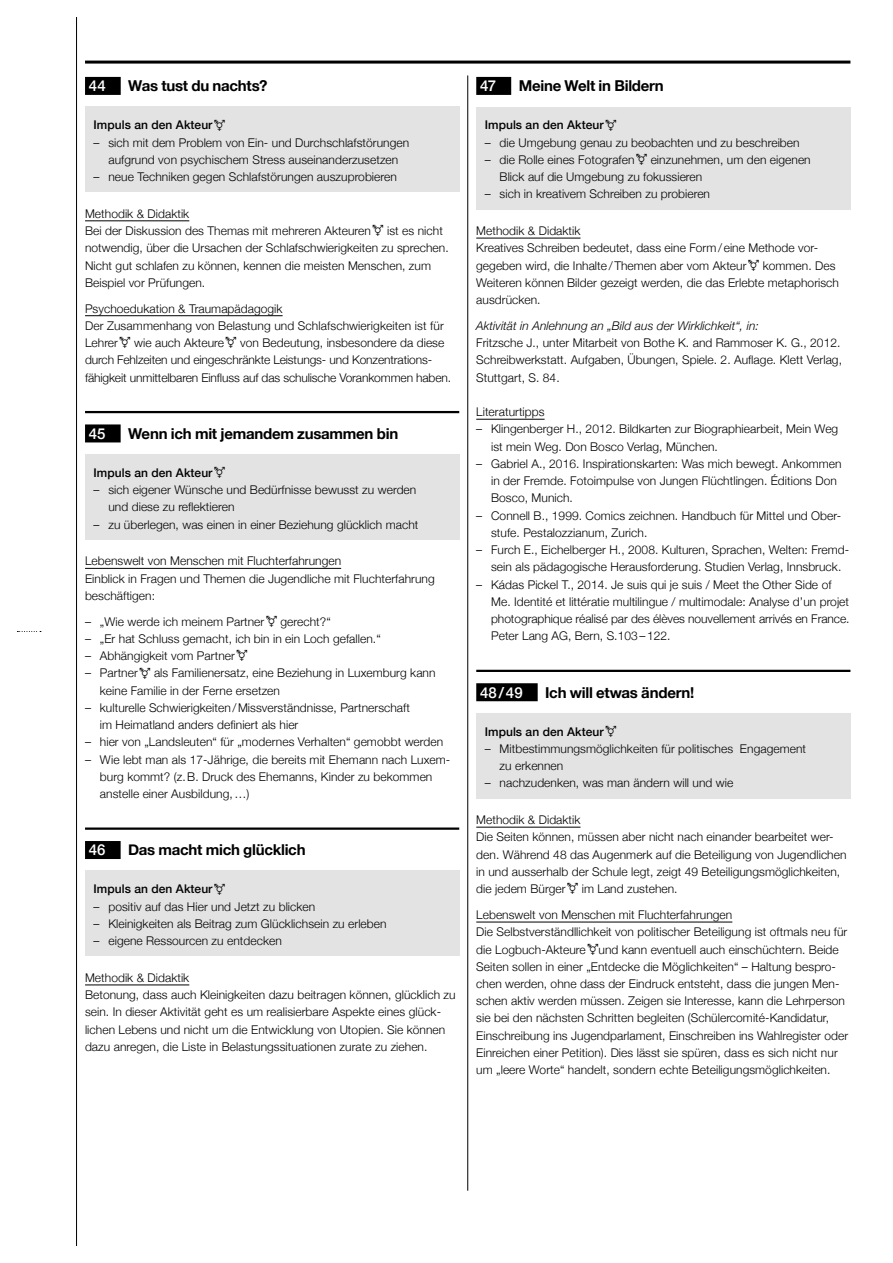
<style>
.page{position:relative;width:893px;height:1263px;background:#fff}
.page>*{position:absolute;margin:0;border:0;box-sizing:border-box;transform-origin:0 0}
.t1{font:700 15px "Helvetica Neue";letter-spacing:-.015em;color:#000}
.t2{font:500 15px "Helvetica Neue";letter-spacing:.01em;color:#fff}
.t3{font:300 12px/17.2px "Helvetica Neue";letter-spacing:.005em;color:#000}
.t4{font:500 12px "Helvetica Neue";letter-spacing:.005em;color:#000}
.t5{font:italic 300 12px "Helvetica Neue";letter-spacing:.005em;color:#000}
</style>
<div class="page">
<hr style="left:76px;top:17px;width:1px;height:1229px;background:#000">
<svg style="left:17px;top:631px;width:24px;height:1px"></svg>
<hr style="left:467px;top:75px;width:1px;height:1116px;background:#000">
<hr style="left:85px;top:61px;width:765px;height:3px;background:#000">
<div style="left:85px;top:77px;width:36px;height:18px;background:#000"></div>
<hr style="left:85px;top:221px;width:104px;height:1px;background:#000">
<hr style="left:85px;top:315px;width:198px;height:1px;background:#000">
<hr style="left:85px;top:411px;width:374px;height:2px;background:#000">
<div style="left:85px;top:424px;width:36px;height:18px;background:#000"></div>
<hr style="left:85px;top:568px;width:256px;height:1px;background:#000">
<hr style="left:85px;top:827px;width:374px;height:3px;background:#000">
<div style="left:85px;top:841px;width:36px;height:18px;background:#000"></div>
<hr style="left:85px;top:985px;width:104px;height:1px;background:#000">
<div style="left:85px;top:107px;width:374px;height:85px;background:#e3e3e3"></div>
<div style="left:85px;top:454px;width:374px;height:85px;background:#e3e3e3"></div>
<div style="left:85px;top:871px;width:374px;height:85px;background:#e3e3e3"></div>
<div style="left:476px;top:77px;width:35px;height:18px;background:#000"></div>
<hr style="left:476px;top:238px;width:104px;height:1px;background:#000">
<hr style="left:476px;top:419px;width:69px;height:1px;background:#000">
<hr style="left:476px;top:670px;width:374px;height:2px;background:#000">
<div style="left:476px;top:683px;width:62px;height:18px;background:#000"></div>
<hr style="left:476px;top:827px;width:104px;height:1px;background:#000">
<hr style="left:476px;top:922px;width:256px;height:1px;background:#000">
<div style="left:476px;top:107px;width:374px;height:102px;background:#e3e3e3"></div>
<div style="left:476px;top:713px;width:374px;height:85px;background:#e3e3e3"></div>
<p class="t2" style="left:89px;top:74px;width:18px">44</p>
<p class="t1" style="left:128px;top:74px;width:141px">Was tust du nachts?</p>
<p class="t4" style="left:94px;top:115px;width:133px">Impuls an den Akteur⚧</p>
<p class="t3" style="left:94px;top:133px;width:317px;text-align:center">– sich mit dem Problem von Ein- und Durchschlafstörungen -aufgrund von psychischem Stress auseinanderzusetzen</p>
<p class="t3" style="left:94px;top:167px;width:305px">– neue Techniken gegen Schlafstörungen auszuprobieren</p>
<p class="t3" style="left:85px;top:204px;width:365px">Methodik &amp; Didaktik<br>Bei der Diskussion des Themas mit mehreren Akteuren⚧ ist es nicht -notwendig, über die Ursachen der Schlafschwierigkeiten zu sprechen.<br>Nicht gut schlafen zu können, kennen die meisten Menschen, zum -Beispiel vor Prüfungen.</p>
<p class="t3" style="left:85px;top:299px;width:368px">Psychoedukation &amp; Traumapädagogik<br>Der Zusammenhang von Belastung und Schlafschwierigkeiten ist für Lehrer⚧ wie auch Akteure⚧ von Bedeutung, insbesondere da diese durch Fehlzeiten und eingeschränkte Leistungs- und Konzentrations&shy;fähigkeit unmittelbaren Einfluss auf das schulische Vorankommen haben.</p>
<p class="t2" style="left:89px;top:421px;width:18px">45</p>
<p class="t1" style="left:128px;top:422px;width:272px">Wenn ich mit jemandem zusammen bin</p>
<p class="t4" style="left:94px;top:463px;width:133px">Impuls an den Akteur⚧</p>
<p class="t3" style="left:108px;top:480px;width:309px;text-indent:-15px">– sich eigener Wünsche und Bedürfnisse bewusst zu werden und diese zu reflektieren</p>
<p class="t3" style="left:94px;top:515px;width:326px">– zu überlegen, was einen in einer Beziehung glücklich macht</p>
<p class="t3" style="left:85px;top:552px;width:351px">Lebenswelt von Menschen mit Fluchterfahrungen<br>Einblick in Fragen und Themen die Jugendliche mit Fluchterfahrung beschäftigen:</p>
<p class="t3" style="left:85px;top:612px;width:247px">– „Wie werde ich meinem Partner⚧ gerecht?“</p>
<p class="t3" style="left:85px;top:629px;width:297px">– „Er hat Schluss gemacht, ich bin in ein Loch gefallen.“</p>
<p class="t3" style="left:85px;top:646px;width:164px">– Abhängigkeit vom Partner⚧</p>
<p class="t3" style="left:100px;top:664px;width:337px;text-indent:-15px">– Partner⚧ als Familienersatz, eine Beziehung in Luxemburg kann keine Familie in der Ferne ersetzen</p>
<p class="t3" style="left:100px;top:698px;width:312px;text-indent:-15px">– kulturelle Schwierigkeiten /Missverständnisse, Partnerschaft im Heimatland anders definiert als hier</p>
<p class="t3" style="left:85px;top:733px;width:360px">– hier von „Landsleuten“ für „modernes Verhalten“ gemobbt werden</p>
<p class="t3" style="left:100px;top:750px;width:352px;text-indent:-15px">– Wie lebt man als 17-Jährige, die bereits mit Ehemann nach Luxem&shy;burg kommt? (z.B. Druck des Ehemanns, Kinder zu be-kommen anstelle einer Ausbildung,…)</p>
<p class="t2" style="left:89px;top:838px;width:18px">46</p>
<p class="t1" style="left:128px;top:838px;width:179px">Das macht mich glücklich</p>
<p class="t4" style="left:94px;top:879px;width:133px">Impuls an den Akteur⚧</p>
<p class="t3" style="left:94px;top:897px;width:223px">– positiv auf das Hier und Jetzt zu blicken</p>
<p class="t3" style="left:94px;top:914px;width:295px">– Kleinigkeiten als Beitrag zum Glücklichsein zu erleben</p>
<p class="t3" style="left:94px;top:931px;width:190px">– eigene Ressourcen zu entdecken</p>
<p class="t3" style="left:85px;top:968px;width:372px">Methodik &amp; Didaktik<br>Betonung, dass auch Kleinigkeiten dazu beitragen können, glücklich zu sein. In dieser Aktivität geht es um realisierbare Aspekte eines glück&shy;lichen Lebens und nicht um die Entwicklung von Utopien. Sie können dazu anregen, die Liste in Belastungssituationen zurate zu ziehen.</p>
<p class="t2" style="left:480px;top:74px;width:18px">47</p>
<p class="t1" style="left:519px;top:74px;width:147px">Meine Welt in Bildern</p>
<p class="t4" style="left:485px;top:115px;width:133px">Impuls an den Akteur⚧</p>
<p class="t3" style="left:485px;top:133px;width:316px">– die Umgebung genau zu beobachten und zu beschreiben</p>
<p class="t3" style="left:500px;top:150px;width:313px;text-indent:-15px">– die Rolle eines Fotografen⚧ einzunehmen, um den eigenen<br>Blick auf die Umgebung zu fokussieren</p>
<p class="t3" style="left:485px;top:185px;width:227px">– sich in kreativem Schreiben zu probieren</p>
<p class="t3" style="left:476px;top:221px;width:364px">Methodik &amp; Didaktik<br>Kreatives Schreiben bedeutet, dass eine Form/ eine Methode vor&shy;gegeben wird, die Inhalte /Themen aber vom Akteur⚧ kommen. Des Weiteren können Bilder gezeigt werden, die das Erlebte metaphorisch ausdrücken.</p>
<p class="t5" style="left:476px;top:316px;width:284px">Aktivität in Anlehnung an „Bild aus der Wirklichkeit“, in:</p>
<p class="t3" style="left:476px;top:333px;width:367px">Fritzsche J., unter Mitarbeit von Bothe K. and Rammoser K. G., 2012.<br>Schreibwerkstatt. Aufgaben, Übungen, Spiele. 2. Auflage. Klett Verlag,<br>Stuttgart, S. 84.</p>
<p class="t3" style="left:476px;top:402px;width:70px">Literaturtipps</p>
<p class="t3" style="left:491px;top:420px;width:349px;text-indent:-15px">– Klingenberger H., 2012. Bildkarten zur Biographiearbeit, Mein Weg ist mein Weg. Don Bosco Verlag, München.</p>
<p class="t3" style="left:491px;top:454px;width:352px;text-indent:-15px">– Gabriel A., 2016. Inspirationskarten: Was mich bewegt. Ankommen in der Fremde. Fotoimpulse von Jungen Flüchtlingen. Éditions Don<br>Bosco, Munich.</p>
<p class="t3" style="left:491px;top:506px;width:351px;text-indent:-15px">– Connell B., 1999. Comics zeichnen. Handbuch für Mittel und Ober&shy;stufe. Pestalozzianum, Zurich.</p>
<p class="t3" style="left:476px;top:540px;width:374px;text-align:center">– Furch E., Eichelberger H., 2008. Kulturen, Sprachen, Welten: Fremd&shy;sein als pädagogische Herausforderung. Studien Verlag, Innsbruck.</p>
<p class="t3" style="left:491px;top:575px;width:360px;text-indent:-15px">– Kádas Pickel T., 2014. Je suis qui je suis / Meet the Other Side of Me. Identité et littératie multilingue / multimodale: Analyse d’un projet photographique réalisé par des élèves nouvellement arrivés en France.<br>Peter Lang AG, Bern, S.103–122.</p>
<p class="t2" style="left:480px;top:680px;width:44px">48/49</p>
<p class="t1" style="left:545px;top:680px;width:150px">Ich will etwas ändern!</p>
<p class="t4" style="left:485px;top:722px;width:133px">Impuls an den Akteur⚧</p>
<p class="t3" style="left:500px;top:739px;width:308px;text-indent:-15px">– Mitbestimmungsmöglichkeiten für politisches Engagement zu erkennen</p>
<p class="t3" style="left:485px;top:774px;width:250px">– nachzudenken, was man ändern will und wie</p>
<p class="t3" style="left:476px;top:810px;width:372px">Methodik &amp; Didaktik<br>Die Seiten können, müssen aber nicht nach einander bearbeitet wer&shy;den. Während 48 das Augenmerk auf die Beteiligung von Jugendlichen in und ausserhalb der Schule legt, zeigt 49 Beteiligungsmöglichkeiten, die jedem Bürger⚧ im Land zustehen.</p>
<p class="t3" style="left:476px;top:905px;width:373px">Lebenswelt von Menschen mit Fluchterfahrungen<br>Die Selbstverständllichkeit von politischer Beteiligung ist oftmals neu für die Logbuch-Akteure⚧und kann eventuell auch einschüchtern. Beide Seiten sollen in einer „Entdecke die Möglichkeiten“ – Haltung bespro&shy;chen werden, ohne dass der Eindruck entsteht, dass die jungen Men&shy;schen aktiv werden müssen. Zeigen sie Interesse, kann die Lehrperson sie bei den nächsten Schritten begleiten (Schülercomité-Kandidatur, Einschreibung ins Jugendparlament, Einschreiben ins Wahlregister oder Einreichen einer Petition). Dies lässt sie spüren, dass es sich nicht nur um „leere Worte“ handelt, sondern echte Beteiligungsmöglichkeiten.</p>
</div>
